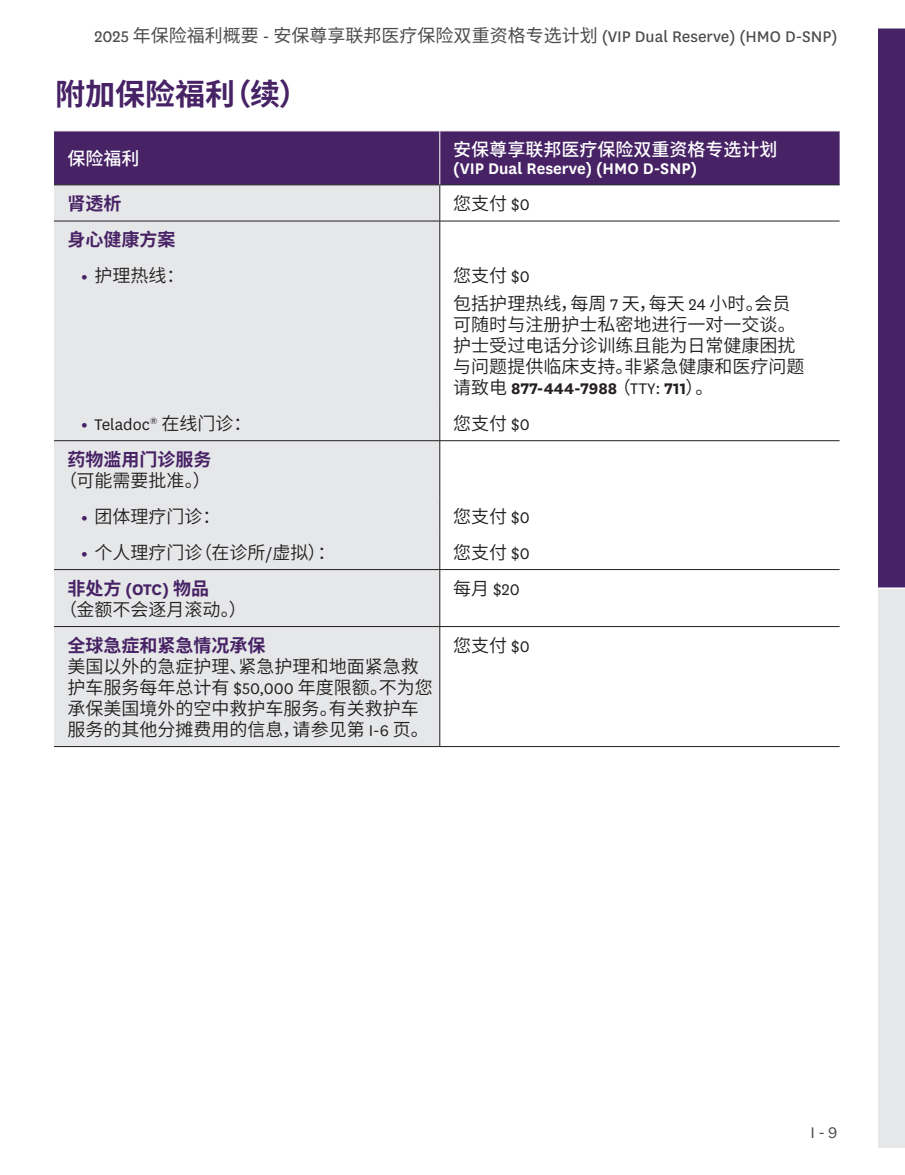
<style>
.page{position:relative;width:905px;height:1175px;background:#fff}
.page>*{position:absolute;margin:0;border:0;box-sizing:border-box;transform-origin:0 0}
.t1{font:700 30px "Noto Sans CJ Ksc";color:#472265}
.t2{font:600 18px/21px "Noto Sans CJ Ksc";color:#231f20}
.t3{font:18px "National";color:#4b4c4d}
.t4{font:600 18px/18px "National";color:#fff}
.t5{font:700 18px "Noto Sans CJ Ksc";color:#472265}
.t6{font:18px "National";color:#231f20}
.t7{font:500 18px "Noto Sans CJ Ksc";color:#fff}
.t8{font:18px "National";color:#4b4c4d}
.s1{font-family:"Noto Sans CJ Ksc"}
.s2{font-family:"Noto Sans CJ Ksc";font-weight:500}
.s3{font-family:"National";font-weight:400}
.s4{font-family:"National";font-weight:800;color:#472265}
.s5{font-family:"National";font-weight:700}
.s6{font-weight:800;color:#472265}
.s7{font-family:"Noto Sans CJ Ksc";font-weight:600}
.s8{font-family:"National"}
</style>
<div class="page">
<div style="left:878px;top:28px;width:26px;height:560px;background:#472265"></div>
<div style="left:878px;top:588px;width:26px;height:560px;background:#e6e7e9"></div>
<hr style="left:878px;top:587px;width:26px;height:2px;background:#fff">
<div style="left:54px;top:131px;width:785px;height:53px;background:#472265"></div>
<div style="left:54px;top:185px;width:385px;height:561px;background:#e6e7e9"></div>
<hr style="left:54px;top:184px;width:386px;height:1px;background:#231f20">
<hr style="left:440px;top:184px;width:399px;height:1px;background:#231f20">
<hr style="left:54px;top:221px;width:386px;height:1px;background:#231f20">
<hr style="left:440px;top:221px;width:399px;height:1px;background:#231f20">
<hr style="left:54px;top:440px;width:386px;height:1px;background:#231f20">
<hr style="left:440px;top:440px;width:399px;height:1px;background:#231f20">
<hr style="left:54px;top:569px;width:386px;height:1px;background:#231f20">
<hr style="left:440px;top:569px;width:399px;height:1px;background:#231f20">
<hr style="left:54px;top:626px;width:386px;height:1px;background:#231f20">
<hr style="left:440px;top:626px;width:399px;height:1px;background:#231f20">
<hr style="left:54px;top:746px;width:386px;height:1px;background:#231f20">
<hr style="left:440px;top:746px;width:399px;height:1px;background:#231f20">
<hr style="left:439px;top:185px;width:1px;height:36px;background:#231f20">
<hr style="left:439px;top:221px;width:1px;height:36px;background:#231f20">
<hr style="left:439px;top:257px;width:1px;height:148px;background:#231f20">
<hr style="left:439px;top:405px;width:1px;height:35px;background:#231f20">
<hr style="left:439px;top:441px;width:1px;height:56px;background:#231f20">
<hr style="left:439px;top:497px;width:1px;height:36px;background:#231f20">
<hr style="left:439px;top:533px;width:1px;height:36px;background:#231f20">
<hr style="left:439px;top:570px;width:1px;height:56px;background:#231f20">
<hr style="left:439px;top:626px;width:1px;height:120px;background:#231f20">
<hr style="left:439px;top:131px;width:1px;height:53px;background:#fff">
<p class="t3" style="left:94px;top:25px;width:744px">2025 <span class="s1">年保险福利概要</span> - <span class="s1">安保尊享联邦医疗保险双重资格专选计划</span> (VIP Dual Reserve) (HMO D-SNP)</p>
<h1 class="t1" style="left:55px;top:77px;width:255px">附加保险福利（续）</h1>
<p class="t7" style="left:68px;top:148px;width:73px">保险福利</p>
<p class="t4" style="left:453px;top:140px;width:325px"><span class="s2">安保尊享联邦医疗保险双重资格专选计划</span>(VIP Dual Reserve) (HMO D-SNP)</p>
<p class="t5" style="left:68px;top:193px;width:55px">肾透析</p>
<p class="t2" style="left:453px;top:193px;width:78px">您支付 <span class="s3">$0</span></p>
<p class="t5" style="left:68px;top:229px;width:109px">身心健康方案</p>
<p class="t2" style="left:81px;top:265px;width:105px"><span class="s4">•</span> 护理热线：</p>
<p class="t2" style="left:453px;top:265px;width:78px">您支付 <span class="s3">$0</span></p>
<p class="t2" style="left:453px;top:293px;width:352px">包括护理热线，每周 <span class="s3">7</span> 天，每天 <span class="s3">24</span> 小时。会员可随时与注册护士私密地进行一对一交谈。护士受过电话分诊训练且能为日常健康困扰与问题提供临床支持。非紧急健康和医疗问题请致电 <span class="s5">877-444-7988</span> （<span class="s3">TTY:</span> <span class="s5">711</span>）。</p>
<p class="t2" style="left:453px;top:413px;width:78px">您支付 <span class="s3">$0</span></p>
<p class="t6" style="left:81px;top:413px;width:172px"><span class="s6">•</span> Teladoc<sup>®</sup> <span class="s7">在线门诊：</span></p>
<p class="t5" style="left:67px;top:449px;width:145px">药物滥用门诊服务</p>
<p class="t2" style="left:59px;top:470px;width:153px">（可能需要批准。）</p>
<p class="t2" style="left:81px;top:506px;width:141px"><span class="s4">•</span> 团体理疗门诊：</p>
<p class="t2" style="left:81px;top:542px;width:256px"><span class="s4">•</span> 个人理疗门诊（在诊所<span class="s3">/</span>虚拟）：</p>
<p class="t5" style="left:67px;top:578px;width:143px">非处方 <span class="s8">(OTC)</span> 物品</p>
<p class="t2" style="left:59px;top:599px;width:189px">（金额不会逐月滚动。）</p>
<p class="t5" style="left:67px;top:635px;width:199px">全球急症和紧急情况承保</p>
<p class="t2" style="left:67px;top:656px;width:367px">美国以外的急症护理、紧急护理和地面紧急救护车服务每年总计有 <span class="s3">$50,000</span> 年度限额。不为您承保美国境外的空中救护车服务。有关救护车服务的其他分摊费用的信息，请参见第 <span class="s3">I-6</span> 页。</p>
<p class="t2" style="left:453px;top:506px;width:78px">您支付 <span class="s3">$0</span></p>
<p class="t2" style="left:453px;top:542px;width:78px">您支付 <span class="s3">$0</span></p>
<p class="t6" style="left:453px;top:577px;width:68px"><span class="s7">每月</span> $20</p>
<p class="t2" style="left:453px;top:635px;width:78px">您支付 <span class="s3">$0</span></p>
<p class="t8" style="left:810px;top:1121px;width:28px">I - 9</p>
</div>
